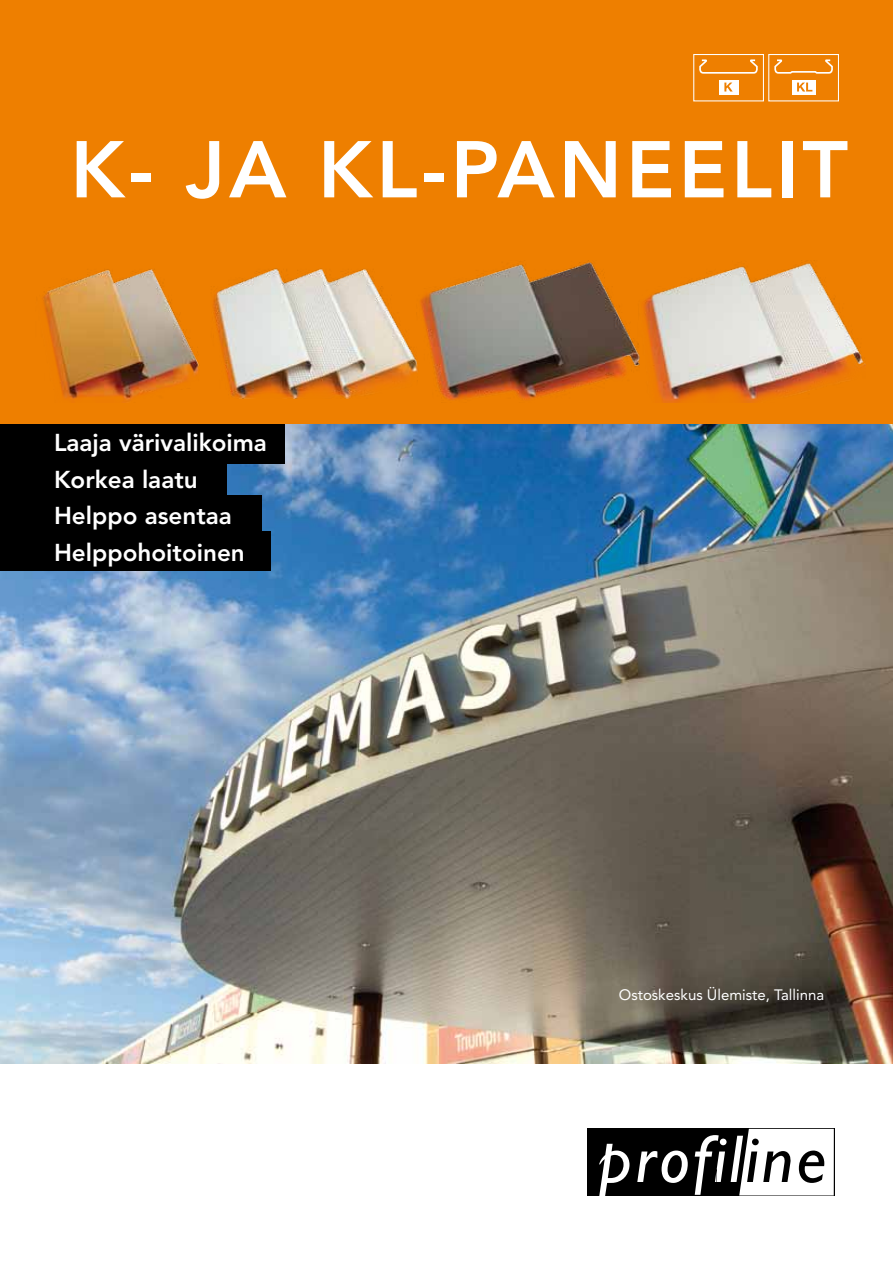
<style>
.page{position:relative;width:893px;height:1263px;background:#fff}
.page>*{position:absolute;margin:0;border:0;box-sizing:border-box;transform-origin:0 0}
.t1{font:800 79.5px "Avenir LT Std";letter-spacing:.05em;color:#fff}
.t2{font:800 24.3px/36.5px "Avenir LT Std";color:#fff}
.t3{font:15px "Avenir LT Std";color:#fff}
</style>
<div class="page">
<img style="left:0;top:424px;width:893px;height:639px">
<div style="left:0;top:0;width:893px;height:424px;background:#ee7f00"></div>
<img style="left:430px;top:262px;width:208px;height:138px">
<img style="left:43px;top:269px;width:157px;height:132px">
<img style="left:213px;top:268px;width:217px;height:131px">
<img style="left:638px;top:263px;width:228px;height:139px">
<div style="left:768px;top:54px;width:71px;height:47px;border:1px solid #fff"></div>
<svg style="left:774px;top:59px;width:59px;height:15px"></svg>
<div style="left:792px;top:80px;width:23px;height:14px;background:#fff"></div>
<svg style="left:797px;top:83px;width:15px;height:9px"></svg>
<div style="left:693px;top:54px;width:71px;height:47px;border:1px solid #fff"></div>
<svg style="left:699px;top:59px;width:59px;height:15px"></svg>
<div style="left:719px;top:80px;width:19px;height:14px;background:#fff"></div>
<svg style="left:724px;top:83px;width:9px;height:9px"></svg>
<div style="left:587px;top:1128px;width:247px;height:68px;background:#000"></div>
<svg style="left:599px;top:1129px;width:235px;height:67px"></svg>
<div style="left:0;top:424px;width:284px;height:39px;background:#000"></div>
<div style="left:0;top:459px;width:227px;height:40px;background:#000"></div>
<div style="left:0;top:495px;width:262px;height:39px;background:#000"></div>
<div style="left:0;top:531px;width:270px;height:40px;background:#000"></div>
<h1 class="t1" style="left:70px;top:123px;width:779px">K- ja KL-paneeliT</h1>
<p class="t2" style="left:54px;top:425px;width:214px">Laaja värivalikoima<br>Korkea laatu<br>Helppo asentaa<br>Helppohoitoinen</p>
<p class="t3" style="left:619px;top:986px;width:207px">Ostoskeskus Ülemiste, Tallinna</p>
</div>
